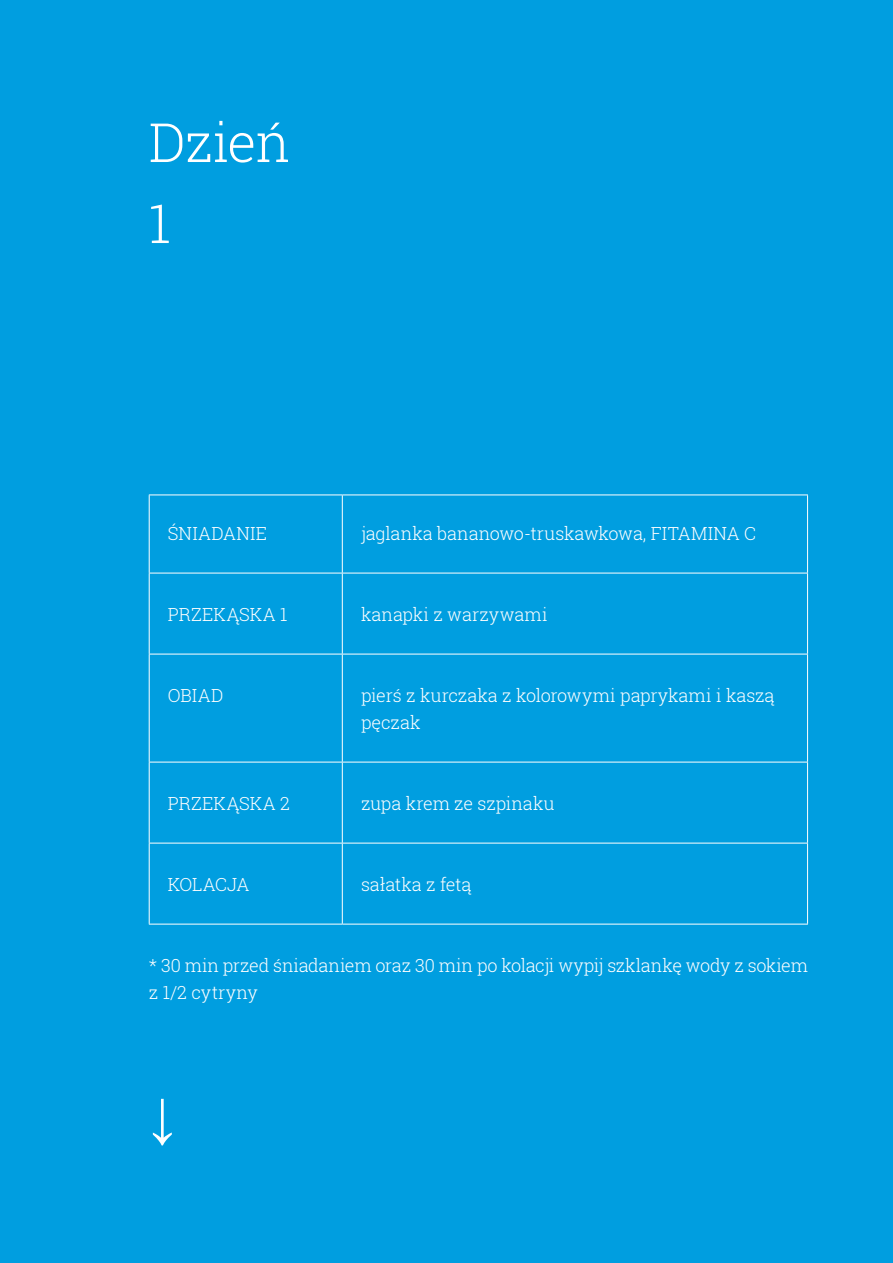
<style>
.page{position:relative;width:893px;height:1263px;background:#009ee0}
.page>*{position:absolute;margin:0;border:0;box-sizing:border-box;transform-origin:0 0}
.t1{font:300 54px/81px "Roboto Slab";letter-spacing:-.015em;color:#fff}
.t2{font:54px "Arial";color:#fff}
.t3{font:300 18px/27px "Roboto Slab";letter-spacing:-.005em;color:#fff}
.t4{font:300 18px "Roboto Slab";letter-spacing:.015em;color:#fff}
.t5{font:300 18px "Roboto Slab";letter-spacing:-.025em;color:#fff}
</style>
<div class="page">
<hr style="left:149px;top:495px;width:193px;height:1px;background:#fff">
<hr style="left:149px;top:495px;width:1px;height:78px;background:#fff">
<hr style="left:342px;top:495px;width:466px;height:1px;background:#fff">
<hr style="left:342px;top:495px;width:1px;height:78px;background:#fff">
<hr style="left:807px;top:495px;width:1px;height:78px;background:#fff">
<hr style="left:149px;top:573px;width:193px;height:1px;background:#fff">
<hr style="left:149px;top:573px;width:1px;height:81px;background:#fff">
<hr style="left:342px;top:573px;width:466px;height:1px;background:#fff">
<hr style="left:342px;top:573px;width:1px;height:81px;background:#fff">
<hr style="left:807px;top:573px;width:1px;height:81px;background:#fff">
<hr style="left:149px;top:654px;width:193px;height:1px;background:#fff">
<hr style="left:149px;top:654px;width:1px;height:108px;background:#fff">
<hr style="left:342px;top:654px;width:466px;height:1px;background:#fff">
<hr style="left:342px;top:654px;width:1px;height:108px;background:#fff">
<hr style="left:807px;top:654px;width:1px;height:108px;background:#fff">
<hr style="left:149px;top:762px;width:193px;height:1px;background:#fff">
<hr style="left:149px;top:762px;width:1px;height:81px;background:#fff">
<hr style="left:342px;top:762px;width:466px;height:1px;background:#fff">
<hr style="left:342px;top:762px;width:1px;height:81px;background:#fff">
<hr style="left:807px;top:762px;width:1px;height:81px;background:#fff">
<hr style="left:149px;top:843px;width:193px;height:1px;background:#fff">
<hr style="left:149px;top:843px;width:1px;height:81px;background:#fff">
<hr style="left:342px;top:843px;width:466px;height:1px;background:#fff">
<hr style="left:342px;top:843px;width:1px;height:81px;background:#fff">
<hr style="left:807px;top:843px;width:1px;height:81px;background:#fff">
<hr style="left:149px;top:924px;width:193px;height:1px;background:#fff">
<hr style="left:342px;top:924px;width:466px;height:1px;background:#fff">
<h1 class="t1" style="left:149px;top:101px;width:143px">Dzień<br>1</h1>
<p class="t4" style="left:168px;top:521px;width:101px">ŚNIADANIE</p>
<p class="t3" style="left:361px;top:520px;width:397px">jaglanka bananowo-truskawkowa, FITAMINA C</p>
<p class="t3" style="left:168px;top:601px;width:121px">PRZEKĄSKA 1</p>
<p class="t3" style="left:361px;top:601px;width:188px">kanapki z warzywami</p>
<p class="t3" style="left:168px;top:682px;width:57px">OBIAD</p>
<p class="t3" style="left:361px;top:682px;width:415px">pierś z kurczaka z kolorowymi paprykami i kaszą pęczak</p>
<p class="t3" style="left:168px;top:790px;width:124px">PRZEKĄSKA 2</p>
<p class="t3" style="left:361px;top:790px;width:195px">zupa krem ze szpinaku</p>
<p class="t5" style="left:168px;top:872px;width:83px">KOLACJA</p>
<p class="t3" style="left:361px;top:871px;width:112px">sałatka z fetą</p>
<p class="t3" style="left:149px;top:952px;width:661px">* 30 min przed śniadaniem oraz 30 min po kolacji wypij szklankę wody z sokiem z 1/2 cytryny</p>
<h1 class="t2" style="left:149px;top:1080px;width:28px">↓</h1>
</div>
